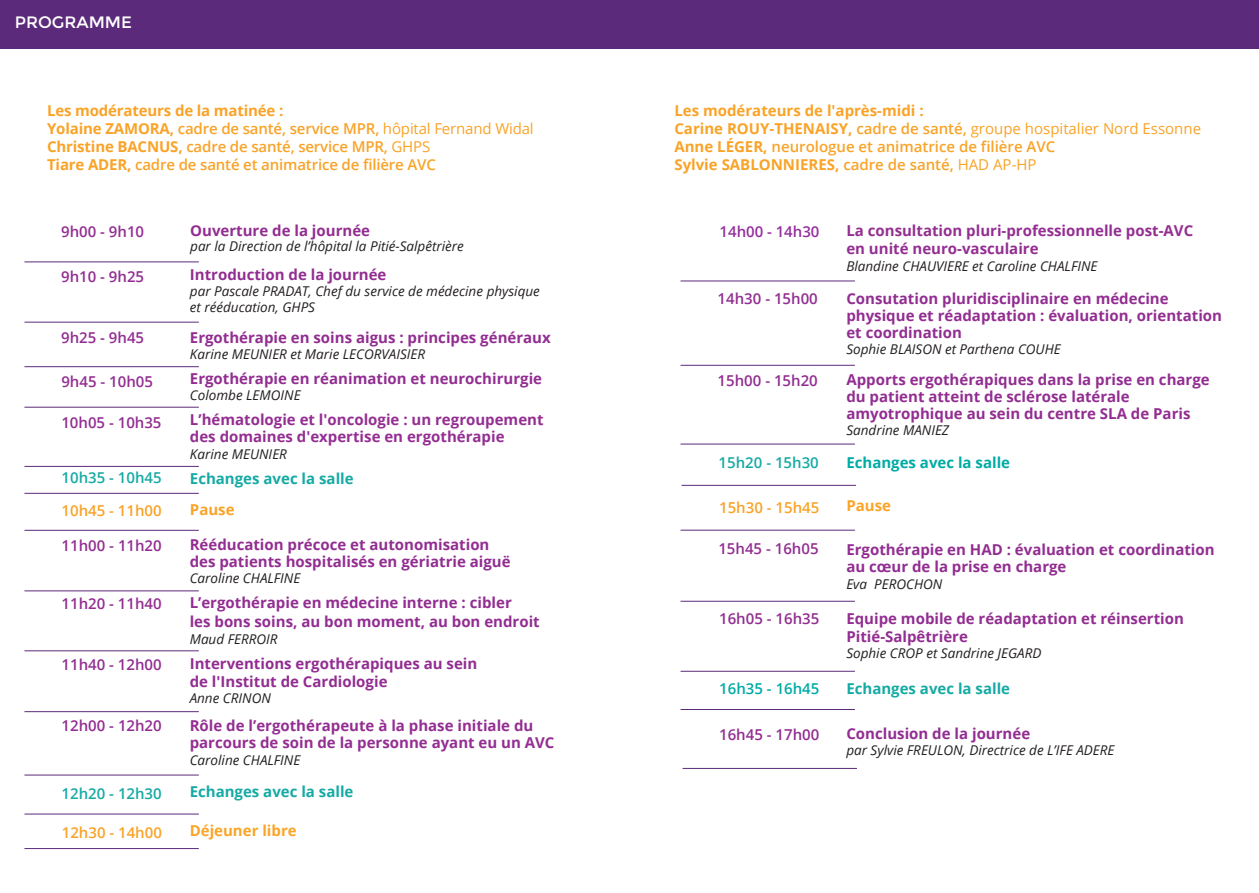
<style>
.page{position:relative;width:1259px;height:893px;background:#fff}
.page>*{position:absolute;margin:0;border:0;box-sizing:border-box;transform-origin:0 0}
.t1{font:16.5px "Montserrat";color:#fff}
.t2{font:700 15px/17.1px "Open Sans";color:#922d91}
.t3{font:700 15px/16.5px "Open Sans";color:#942e92}
.t4{font:600 15px/18px "Open Sans";letter-spacing:-.01em;color:#f9a328}
.t5{font:700 15px/18px "Open Sans";color:#f9a328}
.t6{font:600 15px "Open Sans";color:#922d91}
.t7{font:700 15px "Open Sans";color:#16aaa4}
.t8{font:600 15px "Open Sans";color:#16aaa4}
.t9{font:700 15px "Open Sans";color:#00aba5}
.t10{font:700 15px "Open Sans";color:#faa527}
.t11{font:600 15px "Open Sans";color:#942e9c}
.t12{font:600 15px "Open Sans";color:#00aba5}
.t13{font:italic 13.5px/15.5px "Open Sans";color:#231f20}
.s1{font-weight:700}
.s2{font-weight:400}
.s3{font-weight:600}
</style>
<div class="page">
<hr style="left:24px;top:262px;width:175px;height:1px;background:#5c2a7a">
<hr style="left:24px;top:322px;width:175px;height:1px;background:#5c2a7a">
<hr style="left:24px;top:366px;width:175px;height:1px;background:#5c2a7a">
<hr style="left:24px;top:466px;width:175px;height:1px;background:#5c2a7a">
<hr style="left:24px;top:493px;width:175px;height:1px;background:#5c2a7a">
<hr style="left:24px;top:530px;width:175px;height:1px;background:#5c2a7a">
<hr style="left:24px;top:591px;width:175px;height:1px;background:#5c2a7a">
<hr style="left:24px;top:651px;width:175px;height:1px;background:#5c2a7a">
<hr style="left:24px;top:711px;width:175px;height:1px;background:#5c2a7a">
<hr style="left:24px;top:775px;width:175px;height:1px;background:#5c2a7a">
<hr style="left:680px;top:281px;width:175px;height:1px;background:#5c2a7a">
<hr style="left:680px;top:444px;width:175px;height:1px;background:#5c2a7a">
<hr style="left:680px;top:365px;width:175px;height:1px;background:#5c2a7a">
<hr style="left:681px;top:485px;width:175px;height:1px;background:#5c2a7a">
<hr style="left:680px;top:530px;width:175px;height:1px;background:#5c2a7a">
<hr style="left:680px;top:601px;width:175px;height:1px;background:#5c2a7a">
<hr style="left:680px;top:671px;width:175px;height:1px;background:#5c2a7a">
<hr style="left:680px;top:709px;width:175px;height:1px;background:#5c2a7a">
<hr style="left:682px;top:768px;width:175px;height:1px;background:#5c2a7a">
<hr style="left:24px;top:407px;width:175px;height:1px;background:#5c2a7a">
<hr style="left:24px;top:814px;width:175px;height:1px;background:#5c2a7a">
<hr style="left:24px;top:848px;width:175px;height:1px;background:#5c2a7a">
<div style="left:629px;top:0;width:630px;height:48px;background:#5c2a7a"></div>
<div style="left:0;top:0;width:633px;height:48px;background:#5c2a7a"></div>
<p class="t1" style="left:15px;top:12px;width:119px">PROGRAMME</p>
<p class="t4" style="left:47px;top:101px;width:488px"><span class="s1">Les modérateurs de la matinée :<br>Yolaine ZAMORA,</span> cadre de santé, service MPR, <span class="s2">hôpital Fernand Widal </span><span class="s1">Christine BACNUS,</span> cadre de santé, service MPR, <span class="s2">GHPS<br></span><span class="s1">Tiare ADER,</span> cadre de santé et animatrice de filière AVC</p>
<p class="t5" style="left:674px;top:101px;width:528px">Les modérateurs de l'après-midi :<br>Carine ROUY-THENAISY, <span class="s3">cadre de santé,</span> <span class="s2">groupe hospitalier Nord Essonne </span>Anne LÉGER, <span class="s3">neurologue et animatrice de filière AVC<br></span>Sylvie SABLONNIERES, <span class="s3">cadre de santé,</span> <span class="s2">HAD AP-HP</span></p>
<p class="t6" style="left:61px;top:221px;width:85px">9h00 - 9h10</p>
<p class="t6" style="left:61px;top:266px;width:85px">9h10 - 9h25</p>
<p class="t6" style="left:61px;top:328px;width:85px">9h25 - 9h45</p>
<p class="t6" style="left:61px;top:371px;width:93px">9h45 - 10h05</p>
<p class="t6" style="left:61px;top:412px;width:102px">10h05 - 10h35</p>
<p class="t8" style="left:62px;top:468px;width:102px">10h35 - 10h45</p>
<p class="t4" style="left:62px;top:501px;width:102px">10h45 - 11h00</p>
<p class="t6" style="left:62px;top:535px;width:102px">11h00 - 11h20</p>
<p class="t6" style="left:62px;top:594px;width:102px">11h20 - 11h40</p>
<p class="t6" style="left:62px;top:654px;width:102px">11h40 - 12h00</p>
<p class="t6" style="left:62px;top:715px;width:102px">12h00 - 12h20</p>
<p class="t8" style="left:62px;top:783px;width:102px">12h20 - 12h30</p>
<p class="t4" style="left:62px;top:823px;width:102px">12h30 - 14h00</p>
<p class="t2" style="left:190px;top:221px;width:181px">Ouverture de la journée</p>
<p class="t13" style="left:190px;top:238px;width:275px">par la Direction de l’hôpital la Pitié-Salpêtrière</p>
<p class="t2" style="left:190px;top:266px;width:198px">Introduction de la journée</p>
<p class="t13" style="left:190px;top:283px;width:351px">par Pascale PRADAT, Chef du service de médecine physique et rééducation, GHPS</p>
<p class="t2" style="left:190px;top:329px;width:362px">Ergothérapie en soins aigus : principes généraux</p>
<p class="t13" style="left:190px;top:346px;width:237px">Karine MEUNIER et Marie LECORVAISIER</p>
<p class="t2" style="left:190px;top:370px;width:354px">Ergothérapie en réanimation et neurochirurgie</p>
<p class="t13" style="left:190px;top:387px;width:112px">Colombe LEMOINE</p>
<p class="t3" style="left:190px;top:411px;width:355px">L’hématologie et l'oncologie : un regroupement des domaines d'expertise en ergothérapie</p>
<p class="t13" style="left:190px;top:446px;width:98px">Karine MEUNIER</p>
<p class="t7" style="left:190px;top:468px;width:165px">Echanges avec la salle</p>
<p class="t5" style="left:190px;top:500px;width:46px">Pause</p>
<p class="t2" style="left:190px;top:535px;width:322px;line-height:17.5px">Rééducation précoce et autonomisation des patients hospitalisés en gériatrie aiguë</p>
<p class="t13" style="left:190px;top:570px;width:112px">Caroline CHALFINE</p>
<p class="t2" style="left:190px;top:593px;width:351px;line-height:18.5px">L’ergothérapie en médecine interne : cibler<br>les bons soins, au bon moment, au bon endroit</p>
<p class="t13" style="left:190px;top:631px;width:89px">Maud FERROIR</p>
<p class="t2" style="left:190px;top:654px;width:289px;line-height:17.7px">Interventions ergothérapiques au sein de l'Institut de Cardiologie</p>
<p class="t13" style="left:190px;top:690px;width:83px">Anne CRINON</p>
<p class="t3" style="left:190px;top:716px;width:366px;line-height:17.7px">Rôle de l’ergothérapeute à la phase initiale du parcours de soin de la personne ayant eu un AVC</p>
<p class="t13" style="left:190px;top:752px;width:112px">Caroline CHALFINE</p>
<p class="t7" style="left:190px;top:781px;width:165px">Echanges avec la salle</p>
<p class="t10" style="left:190px;top:820px;width:109px">Déjeuner libre</p>
<p class="t11" style="left:719px;top:221px;width:101px">14h00 - 14h30</p>
<p class="t6" style="left:717px;top:289px;width:102px">14h30 - 15h00</p>
<p class="t6" style="left:717px;top:370px;width:102px">15h00 - 15h20</p>
<p class="t8" style="left:718px;top:452px;width:102px">15h20 - 15h30</p>
<p class="t4" style="left:719px;top:499px;width:102px">15h30 - 15h45</p>
<p class="t6" style="left:718px;top:539px;width:102px">15h45 - 16h05</p>
<p class="t6" style="left:719px;top:608px;width:102px">16h05 - 16h35</p>
<p class="t12" style="left:719px;top:678px;width:102px">16h35 - 16h45</p>
<p class="t6" style="left:719px;top:724px;width:102px">16h45 - 17h00</p>
<p class="t3" style="left:846px;top:222px;width:348px;line-height:18px">La consultation pluri-professionnelle post-AVC en unité neuro-vasculaire</p>
<p class="t13" style="left:846px;top:258px;width:253px">Blandine CHAUVIERE et Caroline CHALFINE</p>
<p class="t2" style="left:846px;top:289px;width:377px">Consutation pluridisciplinaire en médecine physique et réadaptation : évaluation, orientation et coordination</p>
<p class="t13" style="left:846px;top:341px;width:216px">Sophie BLAISON et Parthena COUHE</p>
<p class="t2" style="left:846px;top:371px;width:365px">Apports ergothérapiques dans la prise en charge du patient atteint de sclérose latérale amyotrophique au sein du centre SLA de Paris</p>
<p class="t13" style="left:846px;top:422px;width:104px">Sandrine MANIEZ</p>
<p class="t9" style="left:846px;top:452px;width:165px">Echanges avec la salle</p>
<p class="t10" style="left:846px;top:495px;width:46px">Pause</p>
<p class="t2" style="left:846px;top:540px;width:370px;line-height:17.7px">Ergothérapie en HAD : évaluation et coordination au cœur de la prise en charge</p>
<p class="t13" style="left:846px;top:576px;width:97px">Eva PEROCHON</p>
<p class="t2" style="left:846px;top:609px;width:339px;line-height:17.7px">Equipe mobile de réadaptation et réinsertion<br>Pitié-Salpêtrière</p>
<p class="t13" style="left:846px;top:645px;width:197px">Sophie CROP et Sandrine JEGARD</p>
<p class="t7" style="left:846px;top:677px;width:165px">Echanges avec la salle</p>
<p class="t2" style="left:846px;top:724px;width:185px">Conclusion de la journée</p>
<p class="t13" style="left:846px;top:741px;width:269px">par Sylvie FREULON, Directrice de L’IFE ADERE</p>
</div>
